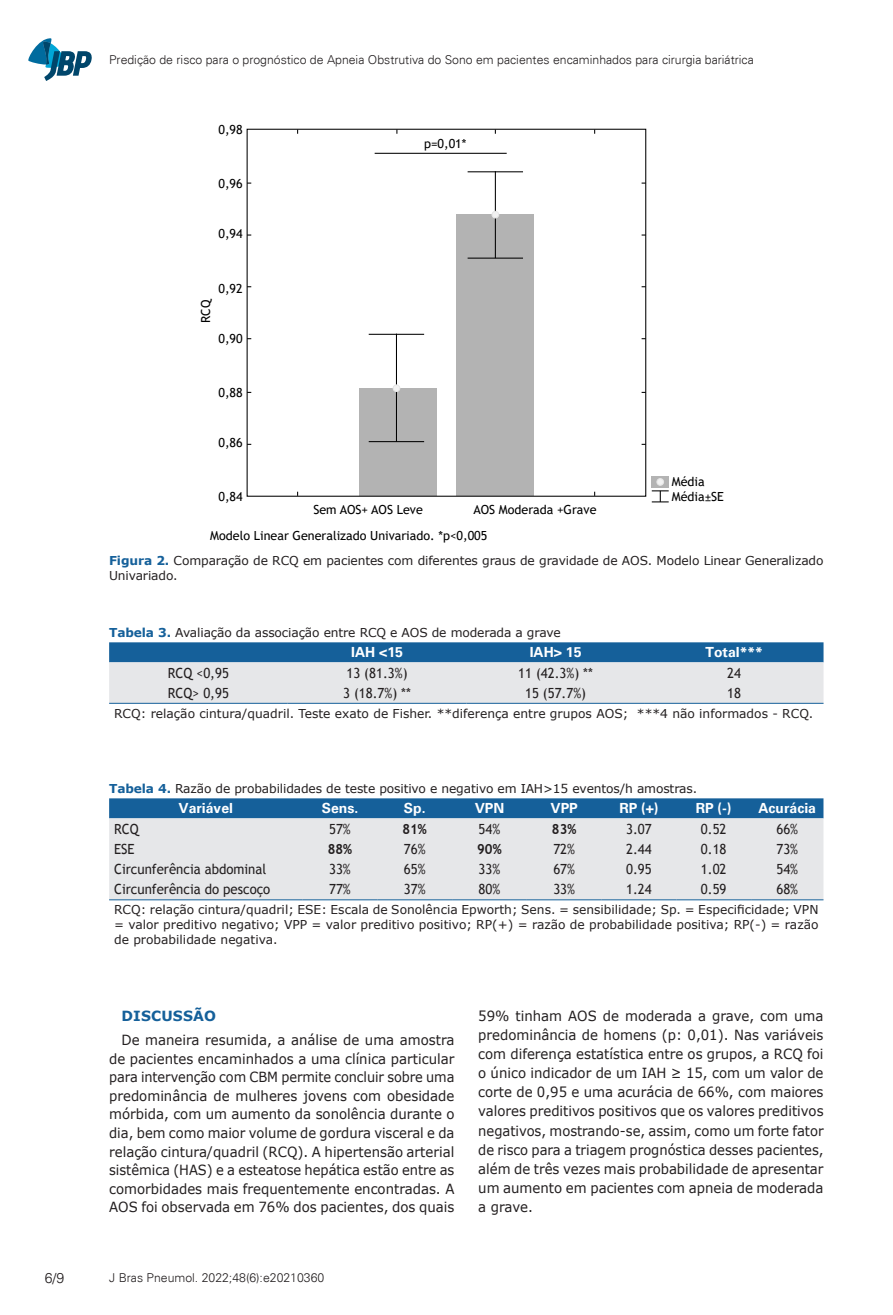
<style>
.page{position:relative;width:893px;height:1315px;background:#fff}
.page>*{position:absolute;margin:0;border:0;box-sizing:border-box;transform-origin:0 0}
.Paragraph{font:14px/19.1px "Verdana";color:#231f20;text-align:justify;scale:.95 1}
.TableBody{font:14px "Trebuchet MS";color:#231f20;scale:.94 1}
.TableHead{font:700 14px "Univers";color:#fff}
.TableBody-2{font:700 14px "Trebuchet MS";color:#231f20;scale:.94 1}
.Heading1{font:700 14px "Verdana";letter-spacing:.01em;color:#15609a}
.t1{font:300 14px "Univers";color:#231f20}
.t2{font:12.6px/15px "Trebuchet MS";color:#000}
.t3{font:12.42px "Trebuchet MS";color:#000}
.TableFootnote{font:12.25px/14.7px "Verdana";color:#231f20;text-align:justify}
.TableTitle{font:12.25px "Verdana";letter-spacing:-.01em;color:#231f20}
.t4{font:300 12.25px "Univers";color:#231f20}
.FigureCaption{font:12.25px/15.8px "Verdana";letter-spacing:-.01em;color:#231f20}
.s1{font-weight:700;color:#15609a}
</style>
<div class="page">
<svg style="left:28px;top:38px;width:64px;height:43px"></svg>
<svg style="left:109px;top:642px;width:714px;height:61px;background:#a1bacf"></svg>
<hr style="left:109px;top:703px;width:179px;height:1px;background:#15609a">
<hr style="left:288px;top:703px;width:178px;height:1px;background:#15609a">
<hr style="left:466px;top:703px;width:179px;height:1px;background:#15609a">
<hr style="left:645px;top:703px;width:178px;height:1px;background:#15609a">
<div style="left:109px;top:798px;width:714px;height:20px;background:#15609a"></div>
<div style="left:109px;top:818px;width:714px;height:81px;background:#e6e7e9"></div>
<hr style="left:109px;top:899px;width:194px;height:1px;background:#15609a">
<hr style="left:303px;top:899px;width:74px;height:1px;background:#15609a">
<hr style="left:377px;top:899px;width:75px;height:1px;background:#15609a">
<hr style="left:452px;top:899px;width:75px;height:1px;background:#15609a">
<hr style="left:527px;top:899px;width:75px;height:1px;background:#15609a">
<hr style="left:602px;top:899px;width:74px;height:1px;background:#15609a">
<hr style="left:676px;top:899px;width:75px;height:1px;background:#15609a">
<hr style="left:751px;top:899px;width:72px;height:1px;background:#15609a">
<div style="left:359px;top:388px;width:77px;height:108px;background:#b3b3b3"></div>
<div style="left:456px;top:215px;width:78px;height:281px;background:#b3b3b3"></div>
<hr style="left:495px;top:171px;width:1px;height:87px;background:#000">
<hr style="left:468px;top:171px;width:55px;height:1px;background:#000">
<hr style="left:468px;top:258px;width:55px;height:1px;background:#000">
<hr style="left:396px;top:334px;width:1px;height:107px;background:#000">
<hr style="left:369px;top:334px;width:55px;height:1px;background:#000">
<hr style="left:369px;top:441px;width:55px;height:1px;background:#000">
<div style="left:393px;top:385px;width:7px;height:6px;background:#f2f2f2;border-radius:50%"></div>
<div style="left:393px;top:384px;width:7px;height:8px;border:1px solid #e6e6e6;border-radius:50%"></div>
<div style="left:492px;top:211px;width:7px;height:7px;background:#f2f2f2;border-radius:50%"></div>
<div style="left:491px;top:211px;width:8px;height:7px;border:1px solid #e6e6e6;border-radius:50%"></div>
<hr style="left:375px;top:153px;width:132px;height:1px;background:#000">
<div style="left:651px;top:476px;width:18px;height:12px;background:#b3b3b3"></div>
<div style="left:657px;top:478px;width:6px;height:7px;background:#f2f2f2;border-radius:50%"></div>
<div style="left:656px;top:478px;width:8px;height:8px;border:1px solid #e6e6e6;border-radius:50%"></div>
<svg style="left:652px;top:490px;width:17px;height:12px"></svg>
<p class="t4" style="left:109px;top:52px;width:646px">Predição de risco para o prognóstico de Apneia Obstrutiva do Sono em pacientes encaminhados para cirurgia bariátrica</p>
<p class="t2" style="left:218px;top:122px;width:26px">0,98</p>
<p class="t2" style="left:218px;top:176px;width:26px">0,96</p>
<p class="t2" style="left:218px;top:226px;width:26px">0,94</p>
<p class="t2" style="left:218px;top:280px;width:26px">0,92</p>
<p class="t2" style="left:218px;top:331px;width:26px">0,90</p>
<p class="t3" style="left:198px;top:323px;width:26px;rotate:-90deg">RCQ</p>
<p class="t2" style="left:218px;top:385px;width:26px">0,88</p>
<p class="t2" style="left:218px;top:435px;width:26px">0,86</p>
<p class="t2" style="left:218px;top:489px;width:26px">0,84</p>
<p class="t2" style="left:424px;top:136px;width:44px">p=0,01*</p>
<p class="t2" style="left:313px;top:502px;width:111px">Sem AOS+ AOS Leve</p>
<p class="t2" style="left:473px;top:502px;width:125px">AOS Moderada +Grave</p>
<p class="t2" style="left:210px;top:528px;width:279px">Modelo Linear Generalizado Univariado. *p&lt;0,005</p>
<p class="t2" style="left:672px;top:474px;width:54px">Média<br>Média±SE</p>
<p class="FigureCaption" style="left:109px;top:552px;width:716px"><span class="s1">Figura 2.</span> Comparação de RCQ em pacientes com diferentes graus de gravidade de AOS. Modelo Linear Generalizado<br>Univariado.</p>
<p class="TableTitle" style="left:109px;top:625px;width:453px"><span class="s1">Tabela 3.</span> Avaliação da associação entre RCQ e AOS de moderada a grave</p>
<p class="TableHead" style="left:351px;top:644px;width:53px">IAH &lt;15</p>
<p class="TableHead" style="left:530px;top:644px;width:53px">IAH&gt; 15</p>
<p class="TableHead" style="left:705px;top:644px;width:59px">Total***</p>
<p class="TableBody" style="left:168px;top:664px;width:66px">RCQ &lt;0,95</p>
<p class="TableBody" style="left:346px;top:664px;width:66px">13 (81.3%)</p>
<p class="TableBody" style="left:518px;top:664px;width:81px">11 (42.3%) **</p>
<p class="TableBody" style="left:727px;top:664px;width:16px">24</p>
<p class="TableBody" style="left:168px;top:684px;width:66px">RCQ&gt; 0,95</p>
<p class="TableBody" style="left:343px;top:684px;width:74px">3 (18.7%) **</p>
<p class="TableBody" style="left:525px;top:684px;width:66px">15 (57.7%)</p>
<p class="TableBody" style="left:727px;top:684px;width:16px">18</p>
<p class="TableFootnote" style="left:114px;top:706px;width:700px">RCQ: relação cintura/quadril. Teste exato de Fisher. **diferença entre grupos AOS; ***4 não informados - RCQ.</p>
<p class="TableTitle" style="left:109px;top:781px;width:589px"><span class="s1">Tabela 4.</span> Razão de probabilidades de teste positivo e negativo em IAH&gt;15 eventos/h amostras.</p>
<p class="TableHead" style="left:179px;top:800px;width:56px">Variável</p>
<p class="TableHead" style="left:322px;top:800px;width:38px">Sens.</p>
<p class="TableHead" style="left:404px;top:800px;width:23px">Sp.</p>
<p class="TableHead" style="left:475px;top:800px;width:31px">VPN</p>
<p class="TableHead" style="left:551px;top:800px;width:29px">VPP</p>
<p class="TableHead" style="left:619px;top:800px;width:41px">RP (+)</p>
<p class="TableHead" style="left:696px;top:800px;width:37px">RP (-)</p>
<p class="TableHead" style="left:758px;top:800px;width:59px">Acurácia</p>
<p class="TableBody" style="left:114px;top:820px;width:28px">RCQ</p>
<p class="TableBody" style="left:329px;top:820px;width:25px">57%</p>
<p class="TableBody-2" style="left:402px;top:820px;width:28px">81%</p>
<p class="TableBody" style="left:479px;top:820px;width:25px">54%</p>
<p class="TableBody-2" style="left:552px;top:820px;width:28px">83%</p>
<p class="TableBody" style="left:626px;top:820px;width:29px">3.07</p>
<p class="TableBody" style="left:701px;top:820px;width:29px">0.52</p>
<p class="TableBody" style="left:776px;top:820px;width:25px">66%</p>
<p class="TableBody" style="left:114px;top:840px;width:23px">ESE</p>
<p class="TableBody-2" style="left:328px;top:840px;width:28px">88%</p>
<p class="TableBody" style="left:404px;top:840px;width:25px">76%</p>
<p class="TableBody-2" style="left:477px;top:840px;width:28px">90%</p>
<p class="TableBody" style="left:553px;top:840px;width:25px">72%</p>
<p class="TableBody" style="left:626px;top:840px;width:29px">2.44</p>
<p class="TableBody" style="left:701px;top:840px;width:29px">0.18</p>
<p class="TableBody" style="left:776px;top:840px;width:25px">73%</p>
<p class="TableBody" style="left:114px;top:861px;width:163px">Circunferência abdominal</p>
<p class="TableBody" style="left:329px;top:861px;width:25px">33%</p>
<p class="TableBody" style="left:404px;top:861px;width:25px">65%</p>
<p class="TableBody" style="left:479px;top:861px;width:25px">33%</p>
<p class="TableBody" style="left:553px;top:861px;width:25px">67%</p>
<p class="TableBody" style="left:626px;top:861px;width:29px">0.95</p>
<p class="TableBody" style="left:701px;top:861px;width:29px">1.02</p>
<p class="TableBody" style="left:776px;top:861px;width:25px">54%</p>
<p class="TableBody" style="left:114px;top:881px;width:168px">Circunferência do pescoço</p>
<p class="TableBody" style="left:329px;top:881px;width:25px">77%</p>
<p class="TableBody" style="left:404px;top:881px;width:25px">37%</p>
<p class="TableBody" style="left:479px;top:881px;width:25px">80%</p>
<p class="TableBody" style="left:553px;top:881px;width:25px">33%</p>
<p class="TableBody" style="left:626px;top:881px;width:29px">1.24</p>
<p class="TableBody" style="left:701px;top:881px;width:29px">0.59</p>
<p class="TableBody" style="left:776px;top:881px;width:25px">68%</p>
<p class="TableFootnote" style="left:114px;top:902px;width:706px">RCQ: relação cintura/quadril; ESE: Escala de Sonolência Epworth; Sens. = sensibilidade; Sp. = Especificidade; VPN = valor preditivo negativo; VPP = valor preditivo positivo; RP(+) = razão de probabilidade positiva; RP(-) = razão de probabilidade negativa.</p>
<p class="Heading1" style="left:122px;top:1005px;width:96px">DISCUSSÃO</p>
<p class="Paragraph" style="left:109px;top:1031px;width:365px;line-height:18.6px;text-indent:12px">De maneira resumida, a análise de uma amostra de pacientes encaminhados a uma clínica particular para intervenção com CBM permite concluir sobre uma predominância de mulheres jovens com obesidade mórbida, com um aumento da sonolência durante o dia, bem como maior volume de gordura visceral e da relação cintura/quadril (RCQ). A hipertensão arterial sistêmica (HAS) e a esteatose hepática estão entre as comorbidades mais frequentemente encontradas. A AOS foi observada em 76% dos pacientes, dos quais</p>
<p class="t1" style="left:45px;top:1269px;width:21px">6/9</p>
<p class="t4" style="left:109px;top:1270px;width:217px">J Bras Pneumol. 2022;48(6):e20210360</p>
<p class="Paragraph" style="left:478px;top:1006px;width:365px">59% tinham AOS de moderada a grave, com uma predominância de homens (p: 0,01). Nas variáveis com diferença estatística entre os grupos, a RCQ foi o único indicador de um IAH ≥ 15, com um valor de corte de 0,95 e uma acurácia de 66%, com maiores valores preditivos positivos que os valores preditivos negativos, mostrando-se, assim, como um forte fator de risco para a triagem prognóstica desses pacientes, além de três vezes mais probabilidade de apresentar um aumento em pacientes com apneia de moderada a grave.</p>
</div>
